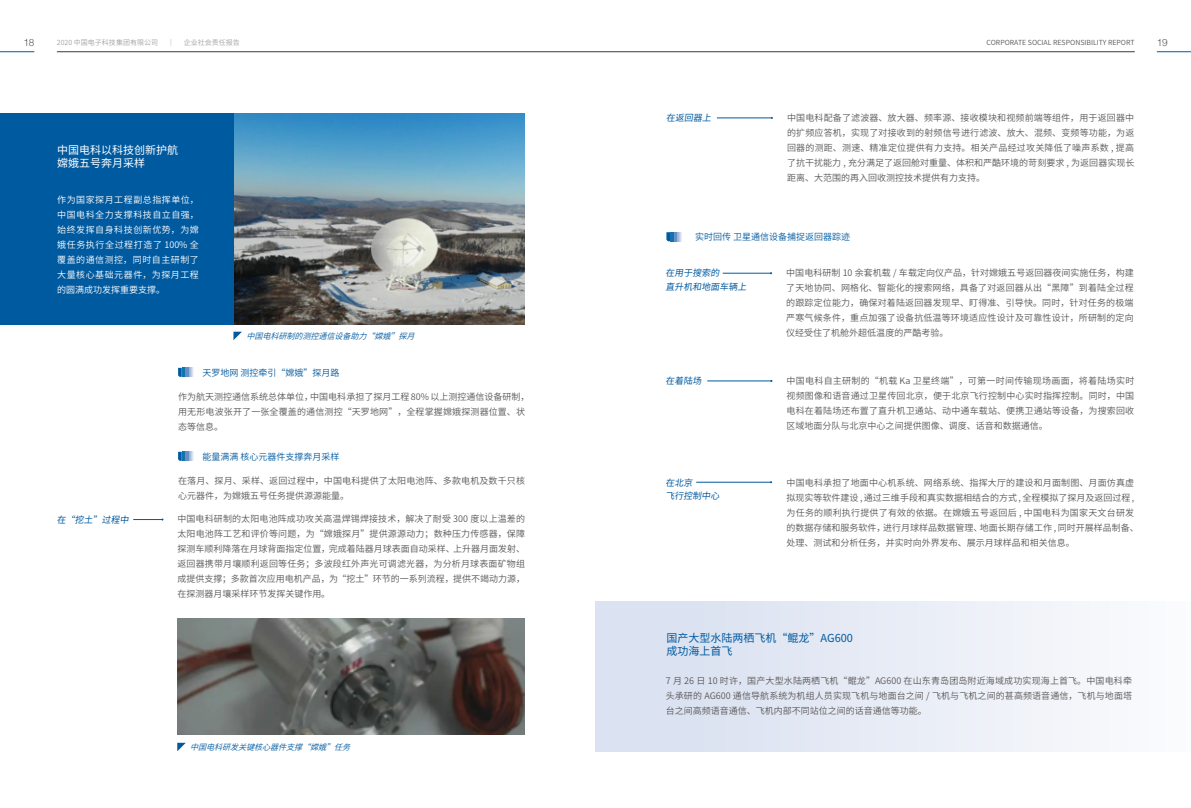
<style>
.page{position:relative;width:1191px;height:808px;background:#fff}
.page>*{position:absolute;margin:0;border:0;box-sizing:border-box;transform-origin:0 0}
.t1{font:11px/13.2px "Source Han Sans CN";color:#005aa0}
.t2{font:11px/13.2px "Source Han Sans CN";color:#fff}
.t3{font:300 10px "Helvetica";color:#595757}
.t4{font:9px/15px "Source Han Sans CN";color:#595757;text-align:justify}
.t5{font:9px/15px "Source Han Sans CN";letter-spacing:.06em;color:#fff;text-align:justify}
.t6{font:9px "Source Han Sans CN";color:#005aa0}
.t7{font:9px/13.7px "Source Han Sans CN";color:#005aa0}
.t8{font:italic 8px "Source Han Sans CN";color:#005aa0}
.t9{font:7px "Source Han Sans CN";color:#595757}
.t10{font:7px "Source Han Sans CN";color:#9fa0a0}
</style>
<div class="page">
<div style="left:595px;top:601px;width:596px;height:150px;background:linear-gradient(to right,#d7deef,#fafbfd)"></div>
<img style="left:233px;top:113px;width:291px;height:212px">
<div style="left:0;top:113px;width:233px;height:212px;background:#005aa0"></div>
<svg style="left:178px;top:368px;width:11px;height:9px"></svg>
<svg style="left:189px;top:368px;width:5px;height:9px"></svg>
<svg style="left:178px;top:452px;width:11px;height:9px"></svg>
<svg style="left:189px;top:452px;width:5px;height:9px"></svg>
<svg style="left:233px;top:332px;width:9px;height:8px"></svg>
<img style="left:178px;top:618px;width:346px;height:117px">
<svg style="left:133px;top:518px;width:30px;height:2px"></svg>
<svg style="left:177px;top:743px;width:9px;height:8px"></svg>
<svg style="left:666px;top:232px;width:11px;height:9px"></svg>
<svg style="left:677px;top:232px;width:5px;height:9px"></svg>
<hr style="left:717px;top:118px;width:55px;height:1px;background:#005aa0">
<hr style="left:707px;top:381px;width:64px;height:1px;background:#005aa0">
<hr style="left:722px;top:273px;width:49px;height:1px;background:#005aa0">
<hr style="left:696px;top:482px;width:75px;height:1px;background:#005aa0">
<p class="t3" style="left:23px;top:34px;width:13px">18</p>
<p class="t10" style="left:57px;top:39px;width:103px">2020 中国电子科技集团有限公司</p>
<p class="t10" style="left:167px;top:39px;width:8px">｜</p>
<p class="t10" style="left:184px;top:39px;width:57px">企业社会责任报告</p>
<p class="t9" style="left:986px;top:39px;width:149px">CORPORATE SOCIAL RESPONSIBILITY REPORT</p>
<p class="t3" style="left:1156px;top:34px;width:13px">19</p>
<p class="t2" style="left:57px;top:143px;width:122px">中国电科以科技创新护航嫦娥五号奔月采样</p>
<p class="t5" style="left:57px;top:192px;width:143px">作为国家探月工程副总指挥单位，中国电科全力支撑科技自立自强，始终发挥自身科技创新优势，为嫦娥任务执行全过程打造了 100% 全覆盖的通信测控，同时自主研制了大量核心基础元器件，为探月工程的圆满成功发挥重要支撑。</p>
<p class="t8" style="left:246px;top:331px;width:176px">中国电科研制的测控通信设备助力“嫦娥”探月</p>
<p class="t6" style="left:202px;top:367px;width:139px">天罗地网 测控牵引“嫦娥”探月路</p>
<p class="t4" style="left:178px;top:389px;width:353px;text-align:left">作为航天测控通信系统总体单位，中国电科承担了探月工程 80% 以上测控通信设备研制，用无形电波张开了一张全覆盖的通信测控“天罗地网”，全程掌握嫦娥探测器位置、状态等信息。</p>
<p class="t6" style="left:202px;top:451px;width:139px">能量满满 核心元器件支撑奔月采样</p>
<p class="t7" style="left:57px;top:513px;width:77px">在“挖土”过程中</p>
<p class="t4" style="left:178px;top:473px;width:348px">在落月、探月、采样、返回过程中，中国电科提供了太阳电池阵、多款电机及数千只核心元器件，为嫦娥五号任务提供源源能量。</p>
<p class="t4" style="left:177px;top:511px;width:349px">中国电科研制的太阳电池阵成功攻关高温焊锡焊接技术，解决了耐受 300 度以上温差的太阳电池阵工艺和评价等问题，为“嫦娥探月”提供源源动力；数种压力传感器，保障探测车顺利降落在月球背面指定位置，完成着陆器月球表面自动采样、上升器月面发射、返回器携带月壤顺利返回等任务；多波段红外声光可调滤光器，为分析月球表面矿物组成提供支撑；多款首次应用电机产品，为“挖土”环节的一系列流程，提供不竭动力源，在探测器月壤采样环节发挥关键作用。</p>
<p class="t8" style="left:190px;top:742px;width:168px">中国电科研发关键核心器件支撑“嫦娥”任务</p>
<p class="t7" style="left:666px;top:111px;width:50px">在返回器上</p>
<p class="t4" style="left:787px;top:111px;width:349px">中国电科配备了滤波器、放大器、频率源、接收模块和视频前端等组件，用于返回器中的扩频应答机，实现了对接收到的射频信号进行滤波、放大、混频、变频等功能，为返回器的测距、测速、精准定位提供有力支持。相关产品经过攻关降低了噪声系数 , 提高了抗干扰能力 , 充分满足了返回舱对重量、体积和严酷环境的苛刻要求 , 为返回器实现长距离、大范围的再入回收测控技术提供有力支持。</p>
<p class="t6" style="left:695px;top:232px;width:157px">实时回传 卫星通信设备捕捉返回器踪迹</p>
<p class="t7" style="left:665px;top:266px;width:86px">在用于搜索的<br>直升机和地面车辆上</p>
<p class="t4" style="left:786px;top:266px;width:349px">中国电科研制 10 余套机载 / 车载定向仪产品，针对嫦娥五号返回器夜间实施任务，构建了天地协同、网格化、智能化的搜索网络，具备了对返回器从出“黑障”到着陆全过程的跟踪定位能力，确保对着陆返回器发现早、盯得准、引导快。同时，针对任务的极端严寒气候条件，重点加强了设备抗低温等环境适应性设计及可靠性设计，所研制的定向仪经受住了机舱外超低温度的严酷考验。</p>
<p class="t7" style="left:665px;top:374px;width:41px">在着陆场</p>
<p class="t4" style="left:786px;top:374px;width:349px">中国电科自主研制的“机载 Ka 卫星终端”，可第一时间传输现场画面，将着陆场实时视频图像和语音通过卫星传回北京，便于北京飞行控制中心实时指挥控制。同时，中国电科在着陆场还布置了直升机卫通站、动中通车载站、便携卫通站等设备，为搜索回收区域地面分队与北京中心之间提供图像、调度、话音和数据通信。</p>
<p class="t7" style="left:665px;top:476px;width:59px">在北京<br>飞行控制中心</p>
<p class="t4" style="left:786px;top:475px;width:354px;text-align:left">中国电科承担了地面中心机系统、网络系统、指挥大厅的建设和月面制图、月面仿真虚拟现实等软件建设 , 通过三维手段和真实数据相结合的方式 , 全程模拟了探月及返回过程 ,为任务的顺利执行提供了有效的依据。在嫦娥五号返回后 , 中国电科为国家天文台研发的数据存储和服务软件，进行月球样品数据管理、地面长期存储工作 , 同时开展样品制备、处理、测试和分析任务，并实时向外界发布、展示月球样品和相关信息。</p>
<p class="t1" style="left:666px;top:632px;width:188px">国产大型水陆两栖飞机“鲲龙”AG600成功海上首飞</p>
<p class="t4" style="left:666px;top:673px;width:468px">7 月 26 日 10 时许，国产大型水陆两栖飞机“鲲龙”AG600 在山东青岛团岛附近海域成功实现海上首飞。中国电科牵头承研的 AG600 通信导航系统为机组人员实现飞机与地面台之间 / 飞机与飞机之间的甚高频语音通信，飞机与地面塔台之间高频语音通信、飞机内部不同站位之间的话音通信等功能。</p>
</div>
